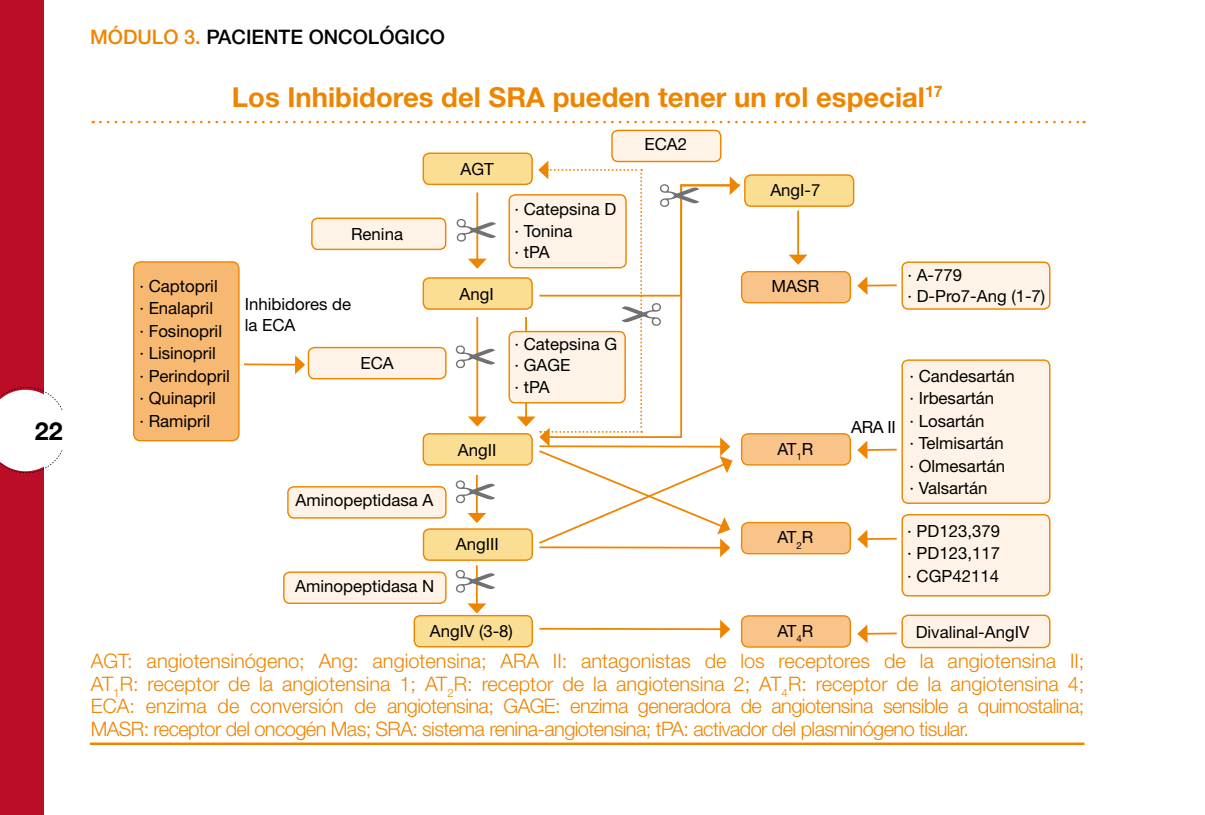
<style>
.page{position:relative;width:1205px;height:815px;background:#fff}
.page>*{position:absolute;margin:0;border:0;box-sizing:border-box;transform-origin:0 0}
.t1{font:700 27.5px "Helvetica Neue";color:#ee8500}
.t2{font:700 25px "Helvetica Neue";color:#000}
.t3{font:300 20px/22.5px "Helvetica Neue";letter-spacing:-.03em;color:#ee8500;text-align:justify}
.t4{font:500 20px "Helvetica Neue";color:#000}
.t5{font:16.75px/22.5px "Helvetica Neue";color:#000}
.s1{color:#ee8500}
</style>
<div class="page">
<div style="left:0;top:0;width:43px;height:815px;background:#bb0c28"></div>
<svg style="left:0;top:387px;width:63px;height:141px"></svg>
<hr style="left:90px;top:742px;width:994px;height:3px;background:#ee8500">
<svg style="left:100px;top:121px;width:984px;height:2px"></svg>
<div style="left:745px;top:175px;width:108px;height:31px;background:#fade94;border-radius:6px"></div>
<div style="left:744px;top:174px;width:110px;height:33px;border:1px solid #ee8500;border-radius:6px"></div>
<div style="left:741px;top:272px;width:109px;height:31px;background:#f9c48a;border-radius:7px"></div>
<div style="left:741px;top:271px;width:110px;height:32px;border:1px solid #ee8500;border-radius:7px"></div>
<div style="left:741px;top:523px;width:109px;height:31px;background:#f9c48a;border-radius:7px"></div>
<div style="left:741px;top:522px;width:110px;height:32px;border:1px solid #ee8500;border-radius:7px"></div>
<div style="left:612px;top:130px;width:109px;height:32px;background:#fef3e6;border-radius:6px"></div>
<div style="left:611px;top:130px;width:110px;height:32px;border:1px solid #ee8500;border-radius:6px"></div>
<div style="left:509px;top:195px;width:117px;height:73px;background:#fef3e6;border-radius:6px"></div>
<div style="left:509px;top:332px;width:116px;height:71px;background:#fef3e6;border-radius:6px"></div>
<div style="left:312px;top:218px;width:134px;height:31px;background:#fef3e6;border-radius:6px"></div>
<div style="left:311px;top:218px;width:135px;height:32px;border:1px solid #ee8500;border-radius:6px"></div>
<div style="left:423px;top:153px;width:109px;height:31px;background:#fade94;border-radius:6px"></div>
<div style="left:422px;top:153px;width:111px;height:32px;border:1px solid #ee8500;border-radius:6px"></div>
<div style="left:741px;top:434px;width:109px;height:31px;background:#f9c48a;border-radius:7px"></div>
<div style="left:741px;top:433px;width:110px;height:33px;border:1px solid #ee8500;border-radius:7px"></div>
<div style="left:741px;top:616px;width:109px;height:31px;background:#f9c48a;border-radius:7px"></div>
<div style="left:741px;top:615px;width:110px;height:33px;border:1px solid #ee8500;border-radius:7px"></div>
<div style="left:902px;top:262px;width:148px;height:47px;background:#fef3e6;border-radius:6px"></div>
<div style="left:901px;top:261px;width:149px;height:49px;border:1px solid #ee8500;border-radius:6px"></div>
<div style="left:902px;top:360px;width:148px;height:143px;background:#fef3e6;border-radius:6px"></div>
<div style="left:901px;top:359px;width:149px;height:145px;border:1px solid #ee8500;border-radius:6px"></div>
<div style="left:902px;top:515px;width:148px;height:81px;background:#fef3e6;border-radius:6px"></div>
<div style="left:901px;top:514px;width:149px;height:83px;border:1px solid #ee8500;border-radius:6px"></div>
<div style="left:902px;top:615px;width:148px;height:33px;background:#fef3e6;border-radius:6px"></div>
<div style="left:901px;top:615px;width:149px;height:33px;border:1px solid #ee8500;border-radius:6px"></div>
<div style="left:423px;top:278px;width:109px;height:31px;background:#fade94;border-radius:6px"></div>
<div style="left:422px;top:277px;width:111px;height:33px;border:1px solid #ee8500;border-radius:6px"></div>
<div style="left:423px;top:434px;width:109px;height:31px;background:#fade94;border-radius:6px"></div>
<div style="left:422px;top:433px;width:111px;height:33px;border:1px solid #ee8500;border-radius:6px"></div>
<div style="left:423px;top:529px;width:109px;height:31px;background:#fade94;border-radius:6px"></div>
<div style="left:423px;top:528px;width:110px;height:33px;border:1px solid #ee8500;border-radius:6px"></div>
<div style="left:414px;top:616px;width:118px;height:31px;background:#fade94;border-radius:6px"></div>
<div style="left:413px;top:615px;width:120px;height:32px;border:1px solid #ee8500;border-radius:6px"></div>
<div style="left:308px;top:348px;width:138px;height:31px;background:#fef3e6;border-radius:6px"></div>
<div style="left:308px;top:347px;width:139px;height:32px;border:1px solid #ee8500;border-radius:6px"></div>
<div style="left:288px;top:487px;width:158px;height:31px;background:#fef3e6;border-radius:6px"></div>
<div style="left:287px;top:486px;width:160px;height:33px;border:1px solid #ee8500;border-radius:6px"></div>
<div style="left:284px;top:572px;width:162px;height:31px;background:#fef3e6;border-radius:6px"></div>
<div style="left:283px;top:571px;width:164px;height:33px;border:1px solid #ee8500;border-radius:6px"></div>
<div style="left:134px;top:262px;width:105px;height:179px;background:#f7b871;border-radius:7px"></div>
<div style="left:133px;top:261px;width:107px;height:180px;border:1px solid #ee8500;border-radius:7px"></div>
<hr style="left:797px;top:211px;width:2px;height:45px;background:#ee8500">
<svg style="left:789px;top:255px;width:18px;height:10px"></svg>
<hr style="left:476px;top:192px;width:2px;height:68px;background:#ee8500">
<svg style="left:468px;top:259px;width:19px;height:10px"></svg>
<hr style="left:476px;top:317px;width:2px;height:101px;background:#ee8500">
<svg style="left:468px;top:416px;width:19px;height:11px"></svg>
<hr style="left:476px;top:475px;width:2px;height:39px;background:#ee8500">
<svg style="left:467px;top:513px;width:19px;height:10px"></svg>
<hr style="left:476px;top:565px;width:2px;height:40px;background:#ee8500">
<svg style="left:467px;top:603px;width:19px;height:11px"></svg>
<hr style="left:244px;top:363px;width:52px;height:3px;background:#ee8500">
<svg style="left:295px;top:355px;width:10px;height:19px"></svg>
<hr style="left:866px;top:284px;width:31px;height:3px;background:#ee8500">
<svg style="left:857px;top:276px;width:10px;height:19px"></svg>
<hr style="left:866px;top:449px;width:31px;height:2px;background:#ee8500">
<svg style="left:857px;top:441px;width:10px;height:18px"></svg>
<hr style="left:866px;top:538px;width:31px;height:2px;background:#ee8500">
<svg style="left:857px;top:530px;width:10px;height:18px"></svg>
<hr style="left:866px;top:633px;width:31px;height:2px;background:#ee8500">
<svg style="left:857px;top:624px;width:10px;height:19px"></svg>
<hr style="left:539px;top:628px;width:182px;height:2px;background:#ee8500">
<svg style="left:720px;top:620px;width:10px;height:19px"></svg>
<svg style="left:456px;top:345px;width:39px;height:23px"></svg>
<svg style="left:456px;top:480px;width:39px;height:23px"></svg>
<svg style="left:456px;top:570px;width:39px;height:23px"></svg>
<svg style="left:457px;top:219px;width:39px;height:23px"></svg>
<svg style="left:517px;top:161px;width:223px;height:396px"></svg>
<p class="t2" style="left:35px;top:416px;width:29px">22</p>
<p class="t4" style="left:90px;top:25px;width:356px"><span class="s1">MÓDULO 3.</span> PACIENTE ONCOLÓGICO</p>
<h1 class="t1" style="left:232px;top:80px;width:712px">Los Inhibidores del SRA pueden tener un rol especial<sup>17</sup></h1>
<p class="t5" style="left:139px;top:274px;width:92px">· Captopril<br>· Enalapril<br>· Fosinopril · Lisinopril<br>· Perindopril · Quinapril<br>· Ramipril</p>
<p class="t5" style="left:351px;top:223px;width:53px">Renina</p>
<p class="t5" style="left:245px;top:293px;width:108px;line-height:21.5px">Inhibidores de la ECA</p>
<p class="t5" style="left:360px;top:352px;width:35px">ECA</p>
<p class="t5" style="left:295px;top:489px;width:139px">Aminopeptidasa A</p>
<p class="t5" style="left:295px;top:574px;width:141px">Aminopeptidasa N</p>
<p class="t5" style="left:460px;top:158px;width:35px">AGT</p>
<p class="t5" style="left:459px;top:282px;width:36px">AngI</p>
<p class="t5" style="left:458px;top:438px;width:40px">AngII</p>
<p class="t5" style="left:514px;top:198px;width:103px;line-height:21.5px">· Catepsina D · Tonina<br>· tPA</p>
<p class="t5" style="left:514px;top:333px;width:104px;line-height:21.5px">· Catepsina G · GAGE<br>· tPA</p>
<p class="t5" style="left:456px;top:533px;width:44px">AngIII</p>
<p class="t5" style="left:430px;top:619px;width:85px">AngIV (3-8)</p>
<p class="t5" style="left:644px;top:133px;width:44px">ECA2</p>
<p class="t5" style="left:770px;top:178px;width:52px">AngI-7</p>
<p class="t5" style="left:771px;top:275px;width:49px">MASR</p>
<p class="t5" style="left:777px;top:437px;width:37px">AT<sub>1</sub>R</p>
<p class="t5" style="left:777px;top:526px;width:37px">AT<sub>2</sub>R</p>
<p class="t5" style="left:777px;top:619px;width:37px">AT<sub>4</sub>R</p>
<p class="t5" style="left:907px;top:264px;width:139px;line-height:21.5px">· A-779<br>· D-Pro7-Ang (1-7)</p>
<p class="t5" style="left:851px;top:415px;width:46px">ARA II</p>
<p class="t5" style="left:909px;top:364px;width:107px">· Candesartán · Irbesartán<br>· Losartán<br>· Telmisartán<br>· Olmesartán<br>· Valsartán</p>
<p class="t5" style="left:907px;top:520px;width:94px;text-align:justify">· PD123,379 · PD123,117 · CGP42114</p>
<p class="t5" style="left:916px;top:620px;width:115px">Divalinal-AngIV</p>
<p class="t3" style="left:91px;top:649px;width:995px">AGT: angiotensinógeno; Ang: angiotensina; ARA II: antagonistas de los receptores de la angiotensina II; AT<sub>1</sub>R: receptor de la angiotensina 1; AT<sub>2</sub>R: receptor de la angiotensina 2; AT<sub>4</sub>R: receptor de la angiotensina 4; ECA: enzima de conversión de angiotensina; GAGE: enzima generadora de angiotensina sensible a quimostalina; MASR: receptor del oncogén Mas; SRA: sistema renina-angiotensina; tPA: activador del plasminógeno tisular.</p>
</div>
